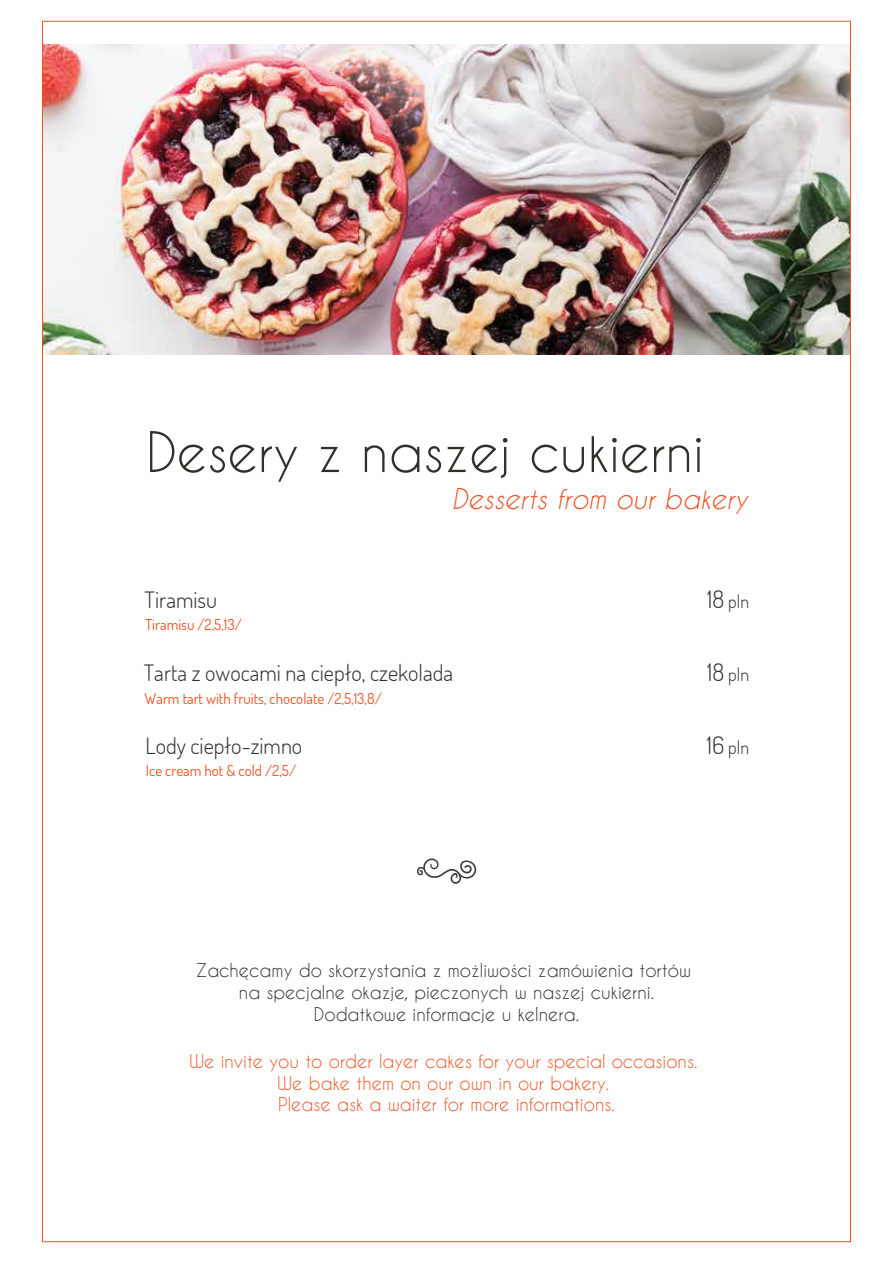
<style>
.page{position:relative;width:893px;height:1263px;background:#fff}
.page>*{position:absolute;margin:0;border:0;box-sizing:border-box;transform-origin:0 0}
.t1{font:52.5px "Caviar Dreams";color:#332e2a}
.t2{font:italic 27px "Caviar Dreams";color:#ef5223}
.t3{font:300 22.5px "Dosis";color:#332e2a}
.t4{font:18px/21.6px "Caviar Dreams";color:#332e2a;text-align:center}
.t5{font:18px/21.6px "Caviar Dreams";color:#ef5223;text-align:center}
.t6{font:300 18px "Dosis";letter-spacing:-.005em;color:#332e2a}
.t7{font:15px "Dosis";color:#ef5223}
.s1{font-size:24px}
</style>
<div class="page">
<svg style="left:417px;top:858px;width:60px;height:26px"></svg>
<img style="left:44px;top:44px;width:805px;height:311px">
<h1 class="t1" style="left:146px;top:421px;width:559px">Desery z naszej cukierni</h1>
<h2 class="t2" style="left:452px;top:483px;width:297px">Desserts from our bakery</h2>
<p class="t6" style="left:707px;top:590px;width:43px"><span class="s1">18</span> pln</p>
<p class="t3" style="left:145px;top:585px;width:74px">Tiramisu</p>
<p class="t7" style="left:145px;top:614px;width:98px">Tiramisu /2,5,13/</p>
<p class="t3" style="left:144px;top:658px;width:311px">Tarta z owocami na ciepło, czekolada</p>
<p class="t7" style="left:145px;top:688px;width:239px">Warm tart with fruits, chocolate /2,5,13,8/</p>
<p class="t3" style="left:145px;top:731px;width:158px">Lody ciepło-zimno</p>
<p class="t6" style="left:707px;top:735px;width:44px"><span class="s1">16</span> pln</p>
<p class="t6" style="left:707px;top:662px;width:43px"><span class="s1">18</span> pln</p>
<p class="t7" style="left:146px;top:761px;width:152px">Ice cream hot &amp; cold /2,5/</p>
<p class="t4" style="left:196px;top:959px;width:497px">Zachęcamy do skorzystania z możliwości zamówienia tortów na specjalne okazje, pieczonych w naszej cukierni.<br>Dodatkowe informacje u kelnera.</p>
<p class="t5" style="left:189px;top:1050px;width:510px">We invite you to order layer cakes for your special occasions.<br>We bake them on our own in our bakery.<br>Please ask a waiter for more informations.</p>
</div>
